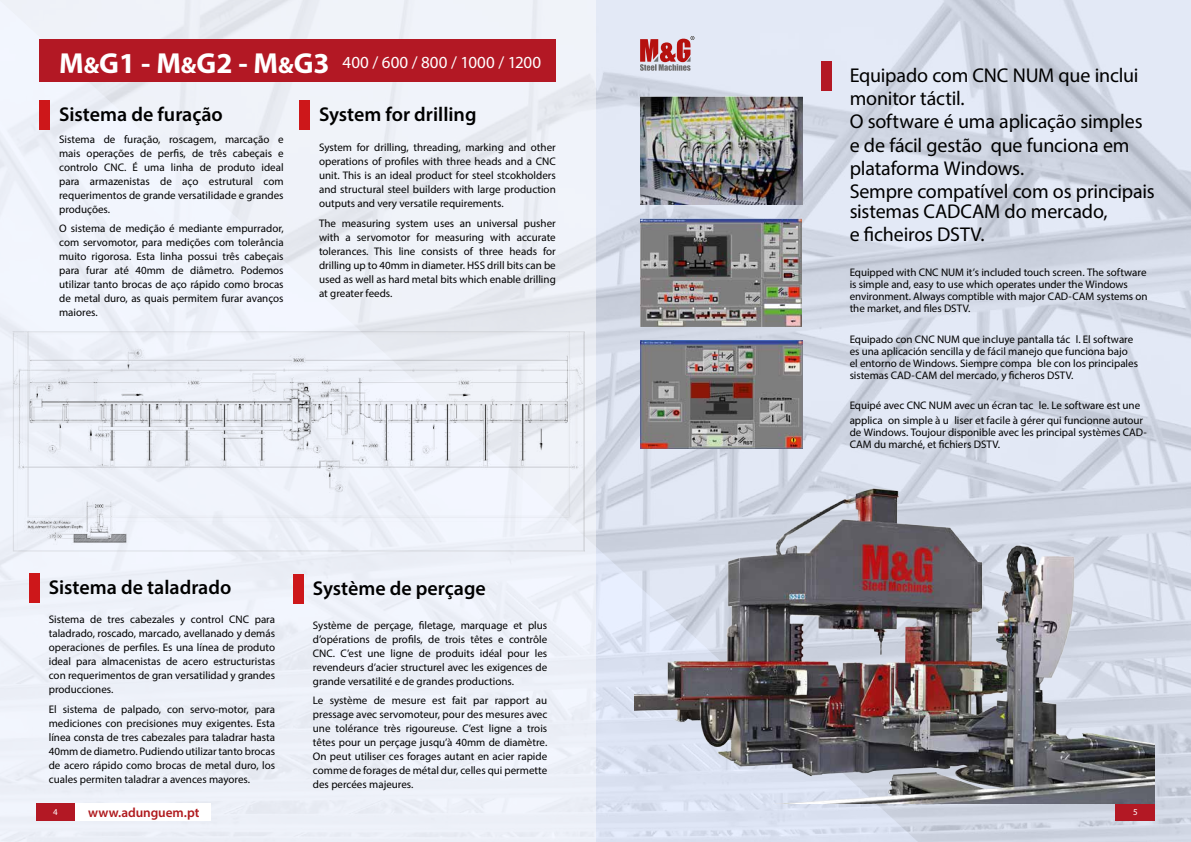
<style>
.page{position:relative;width:1191px;height:842px;background:#fff}
.page>*{position:absolute;margin:0;border:0;box-sizing:border-box;transform-origin:0 0}
.t1{font:20px/23.3px "Myriad Pro";letter-spacing:-.01em;color:#000}
.t2{font:600 20px "Myriad Pro";color:#000}
.t3{font:17px "Myriad Pro";letter-spacing:.005em;color:#fff}
.t4{font:600 13.3px "Myriad Pro";letter-spacing:-.005em;color:#af191d}
.t5{font:11px/14px "Myriad Pro";color:#000;text-align:justify}
.t6{font:9px "Myriad Pro";color:#fff}
.s1{font-weight:700;font-size:29px}
.s2{font-weight:700;font-size:23px}
</style>
<div class="page">
<img style="left:595px;top:0;width:596px;height:842px">
<div style="left:0;top:0;width:595px;height:842px;background:#eff2f9"></div>
<div style="left:1115px;top:804px;width:40px;height:17px;background:#b31824"></div>
<div style="left:36px;top:804px;width:39px;height:17px;background:#b31824"></div>
<img style="left:640px;top:96px;width:162px;height:108px">
<img style="left:640px;top:218px;width:161px;height:108px">
<img style="left:640px;top:340px;width:162px;height:108px">
<div style="left:821px;top:61px;width:11px;height:29px;background:#b31824"></div>
<svg style="left:640px;top:36px;width:54px;height:35px;background:#c17f85"></svg>
<div style="left:75px;top:804px;width:135px;height:17px;background:#fff"></div>
<img style="left:12px;top:331px;width:572px;height:220px">
<div style="left:40px;top:100px;width:10px;height:30px;background:#cd171a"></div>
<div style="left:299px;top:100px;width:11px;height:30px;background:#cd171a"></div>
<div style="left:29px;top:573px;width:11px;height:30px;background:#cd171a"></div>
<div style="left:293px;top:574px;width:11px;height:30px;background:#cd171a"></div>
<div style="left:40px;top:40px;width:516px;height:42px;background:#b31824"></div>
<img style="left:634px;top:477px;width:521px;height:326px">
<h2 class="t3" style="left:59px;top:52px;width:483px"><span class="s1">M</span><span class="s2">&amp;</span><span class="s1">G1 - M</span><span class="s2">&amp;</span><span class="s1">G2 - M</span><span class="s2">&amp;</span><span class="s1">G3</span> 400 / 600 / 800 / 1000 / 1200</h2>
<h1 class="t2" style="left:59px;top:102px;width:165px">Sistema de furação</h1>
<p class="t5" style="left:59px;top:132px;width:226px">Sistema de furação, roscagem, marcação e mais operações de perfis, de três cabeçais e controlo CNC. É uma linha de produto ideal para armazenistas de aço estrutural com requerimentos de grande versatilidade e grandes produções.</p>
<p class="t5" style="left:59px;top:221px;width:226px">O sistema de medição é mediante empurrador, com servomotor, para medições com tolerância muito rigorosa. Esta linha possui três cabeçais para furar até 40mm de diâmetro. Podemos utilizar tanto brocas de aço rápido como brocas de metal duro, as quais permitem furar avanços maiores.</p>
<h1 class="t2" style="left:319px;top:102px;width:159px">System for drilling</h1>
<p class="t5" style="left:319px;top:140px;width:238px">System for drilling, threading, marking and other operations of profiles with three heads and a CNC unit. This is an ideal product for steel stcokholders and structural steel builders with large production outputs and very versatile requirements.</p>
<p class="t5" style="left:319px;top:216px;width:238px">The measuring system uses an universal pusher with a servomotor for measuring with accurate tolerances. This line consists of three heads for drilling up to 40mm in diameter. HSS drill bits can be used as well as hard metal bits which enable drilling at greater feeds.</p>
<h1 class="t2" style="left:49px;top:575px;width:184px">Sistema de taladrado</h1>
<p class="t5" style="left:49px;top:612px;width:228px">Sistema de tres cabezales y control CNC para taladrado, roscado, marcado, avellanado y demás operaciones de perfiles. Es una línea de produto ideal para almacenistas de acero estructuristas con requerimentos de gran versatilidad y grandes producciones.</p>
<p class="t5" style="left:49px;top:702px;width:228px">El sistema de palpado, con servo-motor, para mediciones con precisiones muy exigentes. Esta línea consta de tres cabezales para taladrar hasta 40mm de diametro. Pudiendo utilizar tanto brocas de acero rápido como brocas de metal duro, los cuales permiten taladrar a avences mayores.</p>
<h1 class="t2" style="left:313px;top:576px;width:174px">Système de perçage</h1>
<p class="t5" style="left:313px;top:618px;width:236px">Système de perçage, filetage, marquage et plus d’opérations de profils, de trois têtes e contrôle CNC. C’est une ligne de produits idéal pour les revendeurs d’acier structurel avec les exigences de grande versatilité e de grandes productions.</p>
<p class="t5" style="left:313px;top:694px;width:236px">Le système de mesure est fait par rapport au pressage avec servomoteur, pour des mesures avec une tolérance très rigoureuse. C’est ligne a trois têtes pour un perçage jusqu’à 40mm de diamètre.<br>On peut utiliser ces forages autant en acier rapide comme de forages de métal dur, celles qui permette des percées majeures.</p>
<h1 class="t1" style="left:849px;top:63px;width:306px">Equipado com CNC NUM que inclui monitor táctil.<br>O software é uma aplicação simples e de fácil gestão que funciona em plataforma Windows.<br>Sempre compatível com os principais</h1>
<h1 class="t1" style="left:849px;top:199px;width:259px">sistemas CADCAM do mercado, e ficheiros DSTV.</h1>
<p class="t5" style="left:849px;top:266px;width:299px;line-height:12px;text-align:left">Equipped with CNC NUM it’s included touch screen. The software is simple and, easy to use which operates under the Windows environment. Always comptible with major CAD-CAM systems on the market, and files DSTV.</p>
<p class="t5" style="left:849px;top:333px;width:290px;line-height:12px;text-align:left">Equipado con CNC NUM que incluye pantalla tác l. El software es una aplicación sencilla y de fácil manejo que funciona bajo el entorno de Windows. Siempre compa ble con los principales sistemas CAD-CAM del mercado, y ficheros DSTV.</p>
<p class="t5" style="left:849px;top:398px;width:295px;line-height:15.3px">Equipé avec CNC NUM avec un écran tac le. Le software est une applica on simple à u liser et facile à gérer qui funcionne autour</p>
<p class="t5" style="left:849px;top:426px;width:299px;line-height:12px">de Windows. Toujour disponible avec les principal systèmes CAD-<br>CAM du marché, et fichiers DSTV.</p>
<p class="t4" style="left:88px;top:804px;width:113px">www.adunguem.pt</p>
<p class="t6" style="left:53px;top:807px;width:6px">4</p>
<p class="t6" style="left:1133px;top:807px;width:6px">5</p>
</div>
